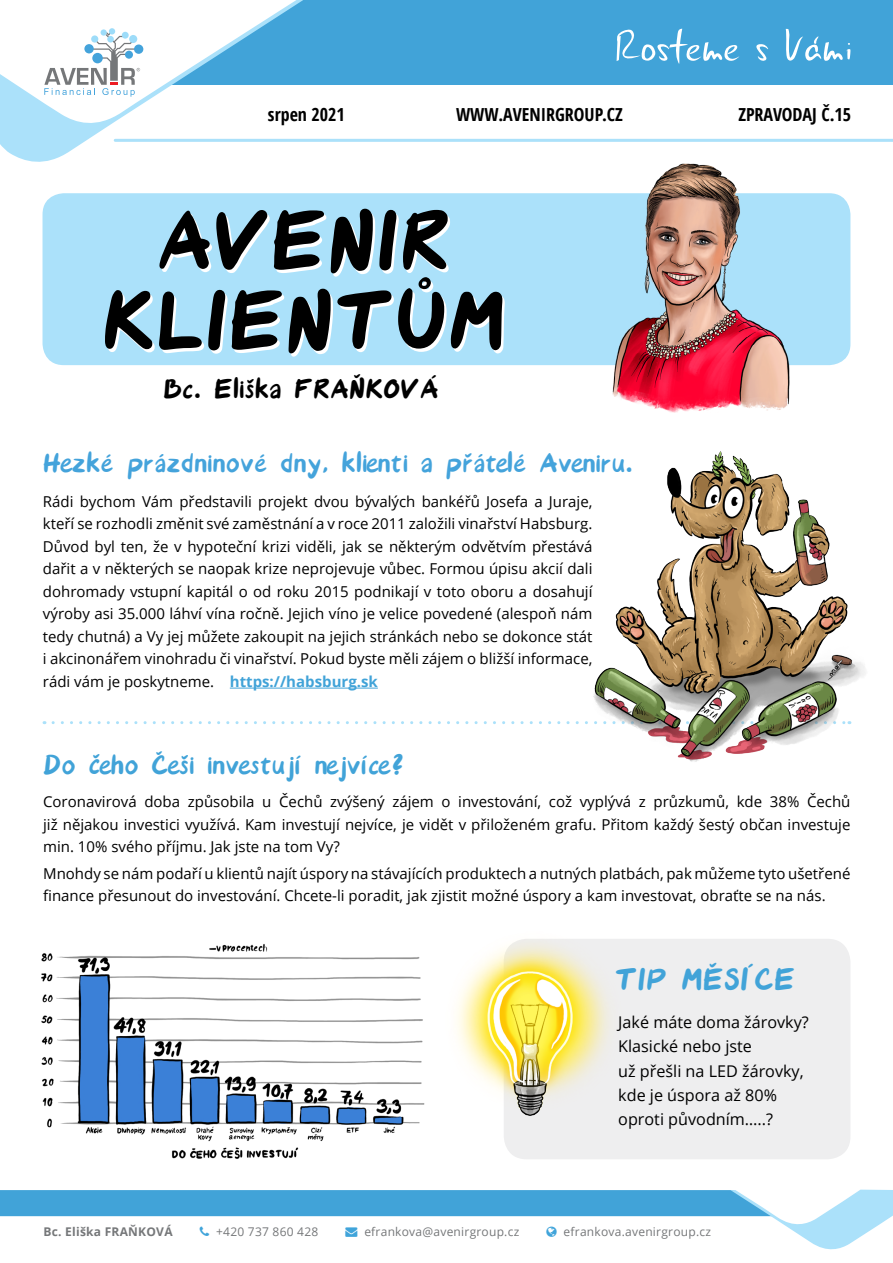
<style>
.page{position:relative;width:893px;height:1263px;background:#fff}
.page>*{position:absolute;margin:0;border:0;box-sizing:border-box;transform-origin:0 0}
.t1{font:108.6px/79.9px "Avenir Font";color:#000;text-align:center}
.t2{font:40.35px "Avenir Font";color:#41a3d8}
.t3{font:36px "Avenir Font";color:#44a3db}
.t4{font:36px "Avenir Font";color:#41a3d8}
.t5{font:36px "Avenir Font";color:#000}
.t6{font:700 condensed 18px "Open Sans";color:#000}
.t7{font:16.2px/24.3px "Open Sans";color:#000}
.t8{font:15px/22.5px "Open Sans";color:#000;text-align:justify}
.t9{font:12px "Open Sans";letter-spacing:.02em;color:#757779}
.t10{font:700 12px "Open Sans";letter-spacing:.02em;color:#757779}
.s1{font-weight:700;color:#41a3d8}
.s2{color:#40a4da}
</style>
<div class="page">
<div style="left:22px;top:0;width:871px;height:85px;background:#41a3d8"></div>
<svg style="left:0;top:0;width:328px;height:162px"></svg>
<svg style="left:617px;top:29px;width:123px;height:35px"></svg>
<svg style="left:756px;top:44px;width:13px;height:17px"></svg>
<svg style="left:786px;top:29px;width:64px;height:32px"></svg>
<svg style="left:0;top:0;width:302px;height:129px"></svg>
<hr style="left:115px;top:139px;width:778px;height:3px;background:#abe1fa">
<div style="left:43px;top:193px;width:807px;height:172px;background:#abe1fa;border-radius:21px"></div>
<img style="left:41px;top:944px;width:384px;height:215px">
<hr style="left:230px;top:688px;width:148px;height:1px;background:#41a3d8">
<svg style="left:53px;top:721px;width:526px;height:3px"></svg>
<div style="left:504px;top:939px;width:346px;height:220px;background:#eeeeef;border-radius:23px"></div>
<img style="left:457px;top:939px;width:152px;height:203px">
<img style="left:585px;top:451px;width:281px;height:311px">
<img style="left:592px;top:163px;width:245px;height:250px">
<svg style="left:0;top:1189px;width:893px;height:61px"></svg>
<p class="t6" style="left:268px;top:101px;width:78px">srpen 2021</p>
<p class="t6" style="left:456px;top:101px;width:168px">WWW.AVENIRGROUP.CZ</p>
<p class="t6" style="left:738px;top:101px;width:114px">ZPRAVODAJ Č.15</p>
<h1 class="t1" style="left:102px;top:204px;width:405px">AVENIR<br>KLIENTŮM</h1>
<h3 class="t5" style="left:163px;top:374px;width:277px">Bc. Eliška FRAŇKOVÁ</h3>
<h3 class="t3" style="left:43px;top:448px;width:592px">Hezké prázdninové dny, klienti a přátelé Aveniru.</h3>
<p class="t8" style="left:43px;top:490px;width:551px">Rádi bychom Vám představili projekt dvou bývalých bankéřů Josefa a Juraje, kteří se rozhodli změnit své zaměstnání a v roce 2011 založili vinařství Habsburg.<br>Důvod byl ten, že v hypoteční krizi viděli, jak se některým odvětvím přestává dařit a v některých se naopak krize neprojevuje vůbec. Formou úpisu akcií dali dohromady vstupní kapitál o od roku 2015 podnikají v toto oboru a dosahují výroby asi 35.000 láhví vína ročně. Jejich víno je velice povedené (alespoň nám tedy chutná) a Vy jej můžete zakoupit na jejich stránkách nebo se dokonce stát i akcinonářem vinohradu či vinařství. Pokud byste měli zájem o bližší informace, rádi vám je poskytneme. <span class="s1">https://habsburg.sk</span></p>
<h3 class="t4" style="left:43px;top:750px;width:363px">Do čeho Češi investují nejvíce?</h3>
<p class="t8" style="left:43px;top:790px;width:809px">Coronavirová doba způsobila u Čechů zvýšený zájem o investování, což vyplývá z průzkumů, kde 38% Čechů již nějakou investici využívá. Kam investují nejvíce, je vidět v přiloženém grafu. Přitom každý šestý občan investuje min. 10% svého příjmu. Jak jste na tom Vy?</p>
<p class="t8" style="left:43px;top:862px;width:809px">Mnohdy se nám podaří u klientů najít úspory na stávajících produktech a nutných platbách, pak můžeme tyto ušetřené finance přesunout do investování. Chcete-li poradit, jak zjistit možné úspory a kam investovat, obraťte se na nás.</p>
<h2 class="t2" style="left:615px;top:963px;width:182px">TIP MĚSÍCE</h2>
<p class="t7" style="left:618px;top:1010px;width:192px">Jaké máte doma žárovky?<br>Klasické nebo jste<br>už přešli na LED žárovky, kde je úspora až 80% oproti původním…..?</p>
<p class="t10" style="left:44px;top:1223px;width:131px">Bc. Eliška FRAŇKOVÁ</p>
<p class="t9" style="left:216px;top:1223px;width:104px">+420 737 860 428</p>
<p class="t9" style="left:345px;top:1223px;width:175px"><span class="s2">→</span> efrankova@avenirgroup.cz</p>
<p class="t9" style="left:564px;top:1223px;width:149px">efrankova.avenirgroup.cz</p>
</div>
